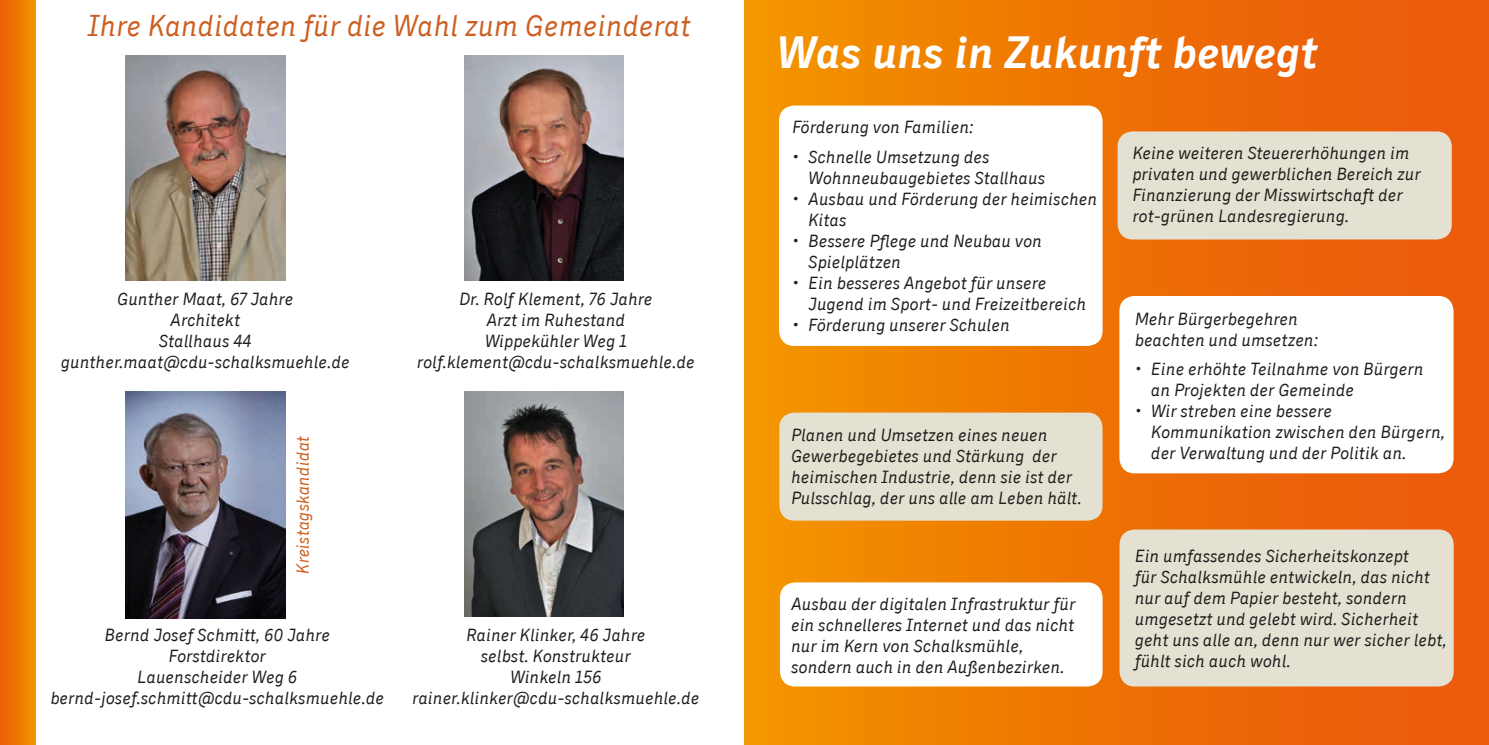
<style>
.page{position:relative;width:1489px;height:745px;background:#fff}
.page>*{position:absolute;margin:0;border:0;box-sizing:border-box;transform-origin:0 0}
.t1{font:italic 700 45px "CDU Skopex";color:#fff}
.t2{font:italic 30px "CDU Skopex";color:#cd5f20}
.t3{font:italic 17.5px/21px "CDU Skopex";color:#1d1d1b}
.t4{font:italic 17.5px "CDU Skopex";color:#cd5f20}
</style>
<div class="page">
<div style="left:744px;top:0;width:744px;height:744px;background:linear-gradient(to right,#f39400,#e9550d)"></div>
<div style="left:1119px;top:529px;width:334px;height:157px;background:#e4e1d2;border-radius:15px"></div>
<div style="left:779px;top:412px;width:323px;height:108px;background:#e4e1d2;border-radius:15px"></div>
<div style="left:1119px;top:296px;width:334px;height:177px;background:#fff;border-radius:15px"></div>
<div style="left:1117px;top:131px;width:334px;height:108px;background:#e4e1d2;border-radius:15px"></div>
<img style="left:126px;top:55px;width:159px;height:225px">
<img style="left:126px;top:391px;width:159px;height:226px">
<img style="left:464px;top:55px;width:160px;height:225px">
<img style="left:464px;top:391px;width:160px;height:225px">
<div style="left:779px;top:105px;width:323px;height:241px;background:#fff;border-radius:15px"></div>
<div style="left:780px;top:582px;width:322px;height:104px;background:#fff;border-radius:15px"></div>
<svg style="left:0;top:0;width:35px;height:744px;background:#ee7803"></svg>
<h2 class="t2" style="left:88px;top:8px;width:604px">Ihre Kandidaten für die Wahl zum Gemeinderat</h2>
<p class="t3" style="left:61px;top:288px;width:290px;text-align:center">Gunther Maat, 67 Jahre<br>Architekt<br>Stallhaus 44 gunther.maat@cdu-schalksmuehle.de</p>
<p class="t4" style="left:293px;top:573px;width:139px;rotate:-90deg">Kreistagskandidat</p>
<p class="t3" style="left:51px;top:623px;width:335px;text-align:center">Bernd Josef Schmitt, 60 Jahre<br>Forstdirektor<br>Lauenscheider Weg 6 bernd-josef.schmitt@cdu-schalksmuehle.de</p>
<p class="t3" style="left:417px;top:288px;width:279px;text-align:center">Dr. Rolf Klement, 76 Jahre<br>Arzt im Ruhestand<br>Wippekühler Weg 1 rolf.klement@cdu-schalksmuehle.de</p>
<p class="t3" style="left:412px;top:623px;width:289px;text-align:center">Rainer Klinker, 46 Jahre<br>selbst. Konstrukteur<br>Winkeln 156 rainer.klinker@cdu-schalksmuehle.de</p>
<h1 class="t1" style="left:777px;top:25px;width:543px">Was uns in Zukunft bewegt</h1>
<p class="t3" style="left:792px;top:116px;width:183px">Förderung von Familien:</p>
<p class="t3" style="left:808px;top:146px;width:238px;text-indent:-16px">• Schnelle Umsetzung des<br>Wohnneubaugebietes Stallhaus</p>
<p class="t3" style="left:808px;top:188px;width:290px;text-indent:-16px">• Ausbau und Förderung der heimischen<br>Kitas</p>
<p class="t3" style="left:808px;top:230px;width:235px;text-indent:-16px">• Bessere Pflege und Neubau von<br>Spielplätzen</p>
<p class="t3" style="left:808px;top:272px;width:279px;text-indent:-16px">• Ein besseres Angebot für unsere<br>Jugend im Sport- und Freizeitbereich</p>
<p class="t3" style="left:792px;top:314px;width:219px">• Förderung unserer Schulen</p>
<p class="t3" style="left:791px;top:424px;width:292px">Planen und Umsetzen eines neuen Gewerbegebietes und Stärkung der heimischen Industrie, denn sie ist der Pulsschlag, der uns alle am Leben hält.</p>
<p class="t3" style="left:791px;top:592px;width:286px">Ausbau der digitalen Infrastruktur für ein schnelleres Internet und das nicht nur im Kern von Schalksmühle, sondern auch in den Außenbezirken.</p>
<p class="t3" style="left:1132px;top:142px;width:290px">Keine weiteren Steuererhöhungen im privaten und gewerblichen Bereich zur Finanzierung der Misswirtschaft der rot-grünen Landesregierung.</p>
<p class="t3" style="left:1134px;top:308px;width:185px">Mehr Bürgerbegehren beachten und umsetzen:</p>
<p class="t3" style="left:1151px;top:358px;width:274px;text-indent:-16px">• Eine erhöhte Teilnahme von Bürgern an Projekten der Gemeinde</p>
<p class="t3" style="left:1151px;top:400px;width:296px;text-indent:-16px">• Wir streben eine bessere<br>Kommunikation zwischen den Bürgern, der Verwaltung und der Politik an.</p>
<p class="t3" style="left:1134px;top:545px;width:313px">Ein umfassendes Sicherheitskonzept<br>für Schalksmühle entwickeln, das nicht nur auf dem Papier besteht, sondern umgesetzt und gelebt wird. Sicherheit geht uns alle an, denn nur wer sicher lebt, fühlt sich auch wohl.</p>
</div>
